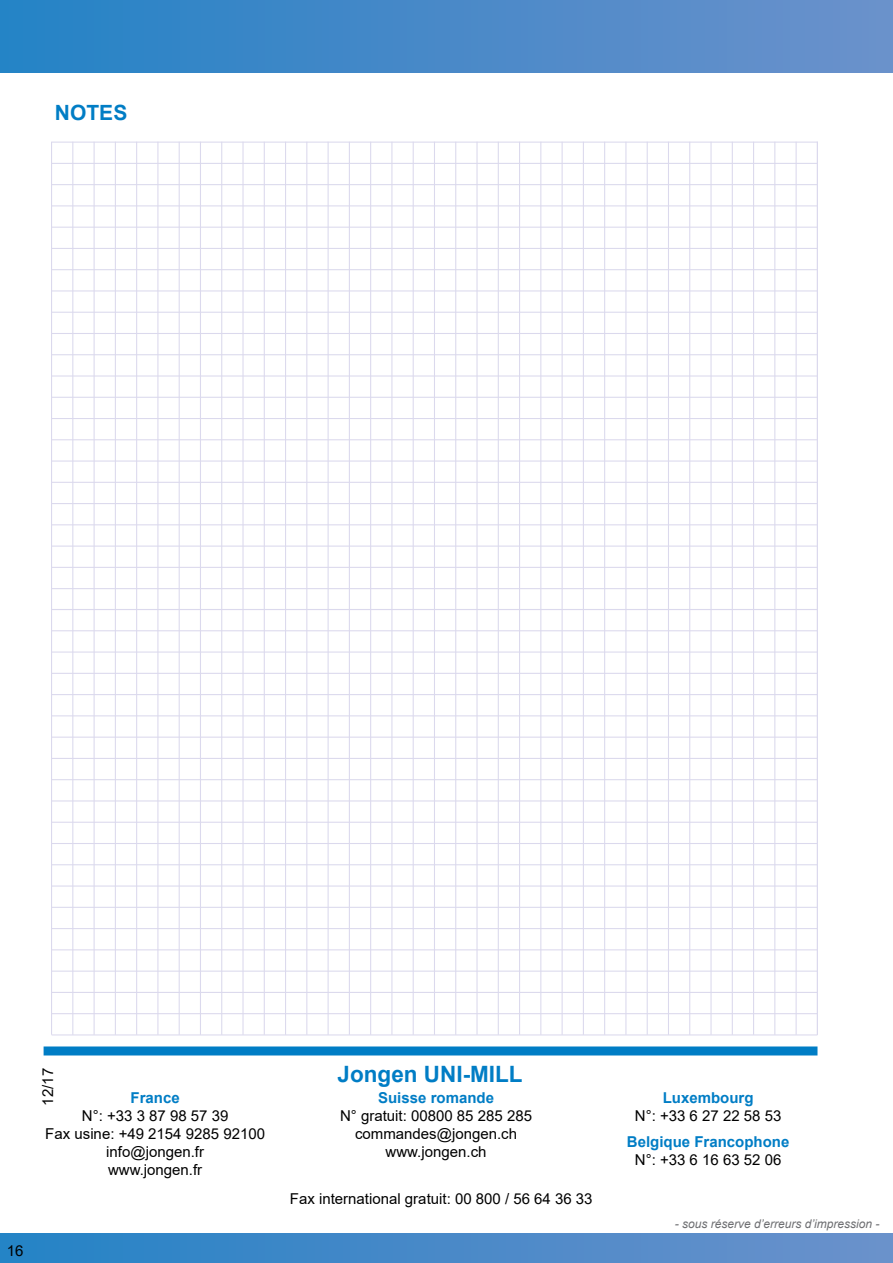
<style>
.page{position:relative;width:893px;height:1263px;background:#fff}
.page>*{position:absolute;margin:0;border:0;box-sizing:border-box;transform-origin:0 0}
.t1{font:700 22.5px "Arial";color:#007dc5}
.t2{font:700 21px "Arial";color:#007dc5}
.t3{font:15px/18px "Arial";color:#000;text-align:center}
.t4{font:700 15px "Arial";color:#007dc5}
.t5{font:italic 12px "Arial";color:#6d6e71}
</style>
<div class="page">
<div style="left:0;top:0;width:893px;height:72px;background:linear-gradient(to right,#2483c6,#6c91cb)"></div>
<div style="left:0;top:1233px;width:893px;height:30px;background:linear-gradient(to right,#2483c6,#6c91cb)"></div>
<div style="left:44px;top:1046px;width:773px;height:9px;background:#007dc5"></div>
<hr style="left:52px;top:609px;width:765px;height:1px;background:#dbd9ed">
<hr style="left:52px;top:630px;width:765px;height:1px;background:#dbd9ed">
<hr style="left:52px;top:651px;width:765px;height:2px;background:#dbd9ed">
<hr style="left:52px;top:673px;width:765px;height:1px;background:#dbd9ed">
<hr style="left:52px;top:694px;width:765px;height:1px;background:#dbd9ed">
<hr style="left:52px;top:715px;width:765px;height:1px;background:#dbd9ed">
<hr style="left:52px;top:737px;width:765px;height:1px;background:#dbd9ed">
<hr style="left:52px;top:758px;width:765px;height:1px;background:#dbd9ed">
<hr style="left:52px;top:779px;width:765px;height:1px;background:#dbd9ed">
<hr style="left:52px;top:800px;width:765px;height:1px;background:#dbd9ed">
<hr style="left:52px;top:822px;width:765px;height:1px;background:#dbd9ed">
<hr style="left:52px;top:843px;width:765px;height:1px;background:#dbd9ed">
<hr style="left:52px;top:864px;width:765px;height:1px;background:#dbd9ed">
<hr style="left:52px;top:885px;width:765px;height:1px;background:#dbd9ed">
<hr style="left:52px;top:907px;width:765px;height:1px;background:#dbd9ed">
<hr style="left:52px;top:928px;width:765px;height:1px;background:#dbd9ed">
<hr style="left:52px;top:949px;width:765px;height:1px;background:#dbd9ed">
<hr style="left:52px;top:970px;width:765px;height:2px;background:#dbd9ed">
<hr style="left:52px;top:992px;width:765px;height:1px;background:#dbd9ed">
<hr style="left:52px;top:1013px;width:765px;height:1px;background:#dbd9ed">
<hr style="left:52px;top:1034px;width:765px;height:1px;background:#dbd9ed">
<hr style="left:51px;top:142px;width:1px;height:893px;background:#dbd9ed">
<hr style="left:72px;top:142px;width:1px;height:893px;background:#dbd9ed">
<hr style="left:94px;top:142px;width:1px;height:893px;background:#dbd9ed">
<hr style="left:115px;top:142px;width:1px;height:893px;background:#dbd9ed">
<hr style="left:136px;top:142px;width:1px;height:893px;background:#dbd9ed">
<hr style="left:157px;top:142px;width:1px;height:893px;background:#dbd9ed">
<hr style="left:179px;top:142px;width:1px;height:893px;background:#dbd9ed">
<hr style="left:200px;top:142px;width:1px;height:893px;background:#dbd9ed">
<hr style="left:221px;top:142px;width:1px;height:893px;background:#dbd9ed">
<hr style="left:242px;top:142px;width:2px;height:893px;background:#dbd9ed">
<hr style="left:264px;top:142px;width:1px;height:893px;background:#dbd9ed">
<hr style="left:285px;top:142px;width:1px;height:893px;background:#dbd9ed">
<hr style="left:306px;top:142px;width:1px;height:893px;background:#dbd9ed">
<hr style="left:328px;top:142px;width:1px;height:893px;background:#dbd9ed">
<hr style="left:349px;top:142px;width:1px;height:893px;background:#dbd9ed">
<hr style="left:370px;top:142px;width:1px;height:893px;background:#dbd9ed">
<hr style="left:391px;top:142px;width:1px;height:893px;background:#dbd9ed">
<hr style="left:413px;top:142px;width:1px;height:893px;background:#dbd9ed">
<hr style="left:434px;top:142px;width:1px;height:893px;background:#dbd9ed">
<hr style="left:455px;top:142px;width:1px;height:893px;background:#dbd9ed">
<hr style="left:476px;top:142px;width:2px;height:893px;background:#dbd9ed">
<hr style="left:498px;top:142px;width:1px;height:893px;background:#dbd9ed">
<hr style="left:519px;top:142px;width:1px;height:893px;background:#dbd9ed">
<hr style="left:540px;top:142px;width:1px;height:893px;background:#dbd9ed">
<hr style="left:562px;top:142px;width:1px;height:893px;background:#dbd9ed">
<hr style="left:583px;top:142px;width:1px;height:893px;background:#dbd9ed">
<hr style="left:604px;top:142px;width:1px;height:893px;background:#dbd9ed">
<hr style="left:625px;top:142px;width:1px;height:893px;background:#dbd9ed">
<hr style="left:647px;top:142px;width:1px;height:893px;background:#dbd9ed">
<hr style="left:668px;top:142px;width:1px;height:893px;background:#dbd9ed">
<hr style="left:689px;top:142px;width:1px;height:893px;background:#dbd9ed">
<hr style="left:710px;top:142px;width:2px;height:893px;background:#dbd9ed">
<hr style="left:732px;top:142px;width:1px;height:893px;background:#dbd9ed">
<hr style="left:753px;top:142px;width:1px;height:893px;background:#dbd9ed">
<hr style="left:774px;top:142px;width:1px;height:893px;background:#dbd9ed">
<hr style="left:796px;top:142px;width:1px;height:893px;background:#dbd9ed">
<hr style="left:817px;top:142px;width:1px;height:893px;background:#dbd9ed">
<hr style="left:52px;top:588px;width:765px;height:1px;background:#dbd9ed">
<hr style="left:52px;top:567px;width:765px;height:1px;background:#dbd9ed">
<hr style="left:52px;top:546px;width:765px;height:1px;background:#dbd9ed">
<hr style="left:52px;top:524px;width:765px;height:1px;background:#dbd9ed">
<hr style="left:52px;top:503px;width:765px;height:1px;background:#dbd9ed">
<hr style="left:52px;top:482px;width:765px;height:1px;background:#dbd9ed">
<hr style="left:52px;top:460px;width:765px;height:2px;background:#dbd9ed">
<hr style="left:52px;top:439px;width:765px;height:1px;background:#dbd9ed">
<hr style="left:52px;top:418px;width:765px;height:1px;background:#dbd9ed">
<hr style="left:52px;top:397px;width:765px;height:1px;background:#dbd9ed">
<hr style="left:52px;top:375px;width:765px;height:1px;background:#dbd9ed">
<hr style="left:52px;top:354px;width:765px;height:1px;background:#dbd9ed">
<hr style="left:52px;top:333px;width:765px;height:1px;background:#dbd9ed">
<hr style="left:52px;top:312px;width:765px;height:1px;background:#dbd9ed">
<hr style="left:52px;top:290px;width:765px;height:1px;background:#dbd9ed">
<hr style="left:52px;top:269px;width:765px;height:1px;background:#dbd9ed">
<hr style="left:52px;top:248px;width:765px;height:1px;background:#dbd9ed">
<hr style="left:52px;top:227px;width:765px;height:1px;background:#dbd9ed">
<hr style="left:52px;top:205px;width:765px;height:1px;background:#dbd9ed">
<hr style="left:52px;top:184px;width:765px;height:1px;background:#dbd9ed">
<hr style="left:52px;top:163px;width:765px;height:1px;background:#dbd9ed">
<hr style="left:52px;top:142px;width:765px;height:1px;background:#dbd9ed">
<h2 class="t2" style="left:55px;top:98px;width:74px">NOTES</h2>
<p class="t3" style="left:39px;top:1106px;width:39px;rotate:-90deg">12/17</p>
<p class="t4" style="left:131px;top:1087px;width:51px">France</p>
<p class="t3" style="left:45px;top:1107px;width:221px">N°: +33 3 87 98 57 39<br>Fax usine: +49 2154 9285 92100 info@jongen.fr<br>www.jongen.fr</p>
<p class="t3" style="left:7px;top:1242px;width:18px">16</p>
<h1 class="t1" style="left:338px;top:1058px;width:186px">Jongen UNI-MILL</h1>
<p class="t4" style="left:378px;top:1087px;width:117px">Suisse romande</p>
<p class="t3" style="left:340px;top:1107px;width:193px">N° gratuit: 00800 85 285 285 commandes@jongen.ch www.jongen.ch</p>
<p class="t3" style="left:290px;top:1189px;width:304px">Fax international gratuit: 00 800 / 56 64 36 33</p>
<p class="t4" style="left:663px;top:1087px;width:92px">Luxembourg</p>
<p class="t3" style="left:635px;top:1107px;width:148px">N°: +33 6 27 22 58 53</p>
<p class="t4" style="left:627px;top:1131px;width:164px">Belgique Francophone</p>
<p class="t3" style="left:635px;top:1151px;width:148px">N°: +33 6 16 63 52 06</p>
<p class="t5" style="left:675px;top:1216px;width:206px">- sous réserve d’erreurs d’impression -</p>
</div>
